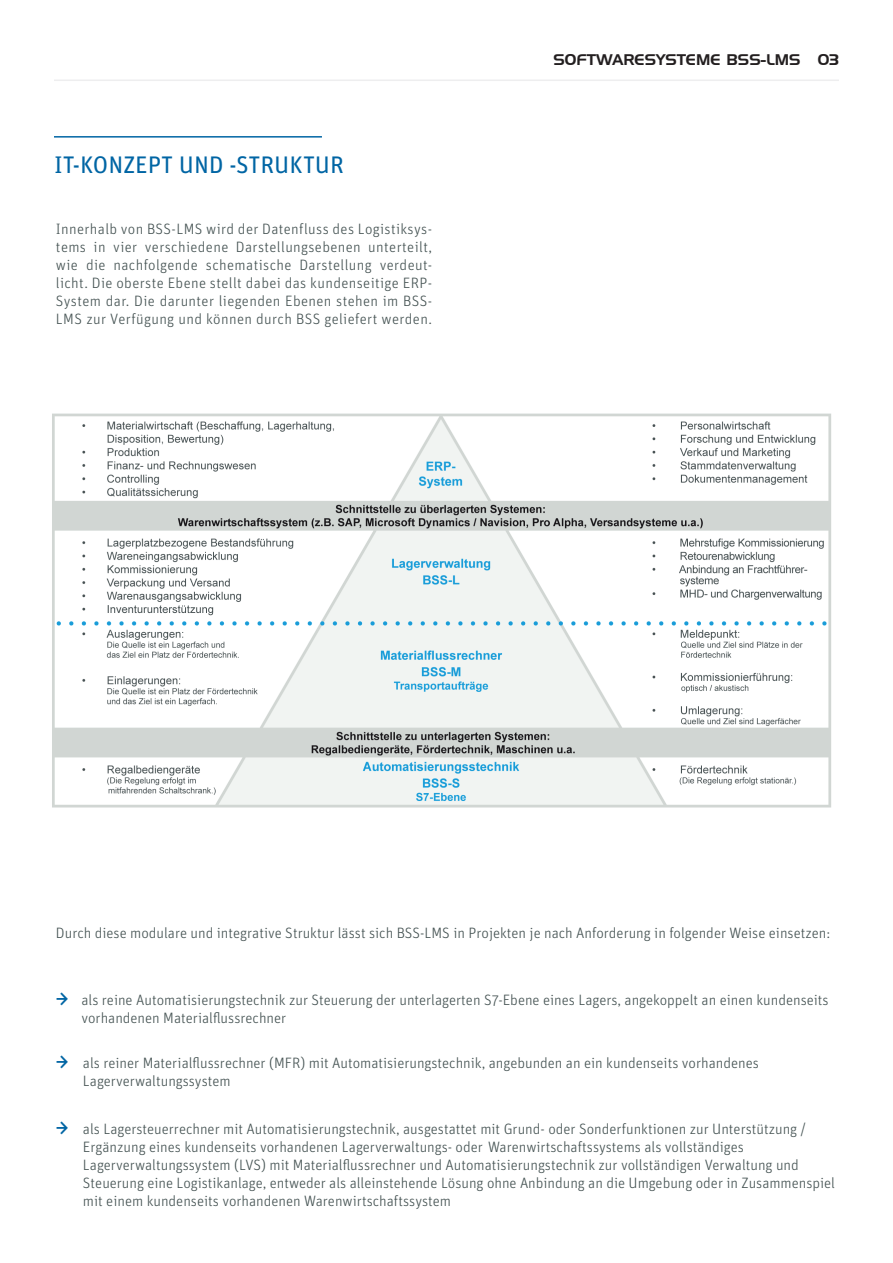
<style>
.page{position:relative;width:893px;height:1263px;background:#fff}
.page>*{position:absolute;margin:0;border:0;box-sizing:border-box;transform-origin:0 0}
.t1{font:24px "Unit Pro";color:#0065a4}
.t2{font:300 15px/18px "Unit Pro";color:#435151}
.t3{font:15px "Handel Gothic BT";color:#231f20}
.s1{font-weight:500;font-size:18px;color:#0065a4}
</style>
<div class="page">
<hr style="left:54px;top:80px;width:785px;height:1px;background:#eeeeef">
<hr style="left:54px;top:136px;width:268px;height:2px;background:#0065a4">
<img style="left:52px;top:413px;width:779px;height:395px">
<h1 class="t1" style="left:54px;top:150px;width:291px">IT-KONZEPT UND -STRUKTUR</h1>
<p class="t2" style="left:56px;top:220px;width:378px;text-align:justify">Innerhalb von BSS-LMS wird der Datenfluss des Logistiksys&shy;tems in vier verschiedene Darstellungsebenen unterteilt, wie die nachfolgende schematische Darstellung verdeut&shy;licht. Die oberste Ebene stellt dabei das kundenseitige ERP-System dar. Die darunter liegenden Ebenen stehen im BSS-LMS zur Verfügung und können durch BSS geliefert werden.</p>
<p class="t3" style="left:553px;top:51px;width:287px">SOFTWARESYSTEME BSS-LMS 03</p>
<p class="t2" style="left:56px;top:923px;width:776px">Durch diese modulare und integrative Struktur lässt sich BSS-LMS in Projekten je nach Anforderung in folgender Weise einsetzen:</p>
<p class="t2" style="left:81px;top:990px;width:749px;text-indent:-26px"><span class="s1">→</span> als reine Automatisierungstechnik zur Steuerung der unterlagerten S7-Ebene eines Lagers, angekoppelt an einen kundenseits vorhandenen Materialflussrechner</p>
<p class="t2" style="left:83px;top:1054px;width:677px;text-indent:-27px"><span class="s1">→</span> als reiner Materialflussrechner (MFR) mit Automatisierungstechnik, angebunden an ein kundenseits vorhandenes<br>Lagerverwaltungssystem</p>
<p class="t2" style="left:83px;top:1120px;width:753px;text-indent:-27px"><span class="s1">→</span> als Lagersteuerrechner mit Automatisierungstechnik, ausgestattet mit Grund- oder Sonderfunktionen zur Unterstützung / Ergänzung eines kundenseits vorhandenen Lagerverwaltungs- oder Warenwirtschaftssystems als vollständiges Lagerverwaltungssystem (LVS) mit Materialflussrechner und Automatisierungstechnik zur vollständigen Verwaltung und Steuerung eine Logistikanlage, entweder als alleinstehende Lösung ohne Anbindung an die Umgebung oder in Zusammenspiel mit einem kundenseits vorhandenen Warenwirtschaftssystem</p>
</div>
